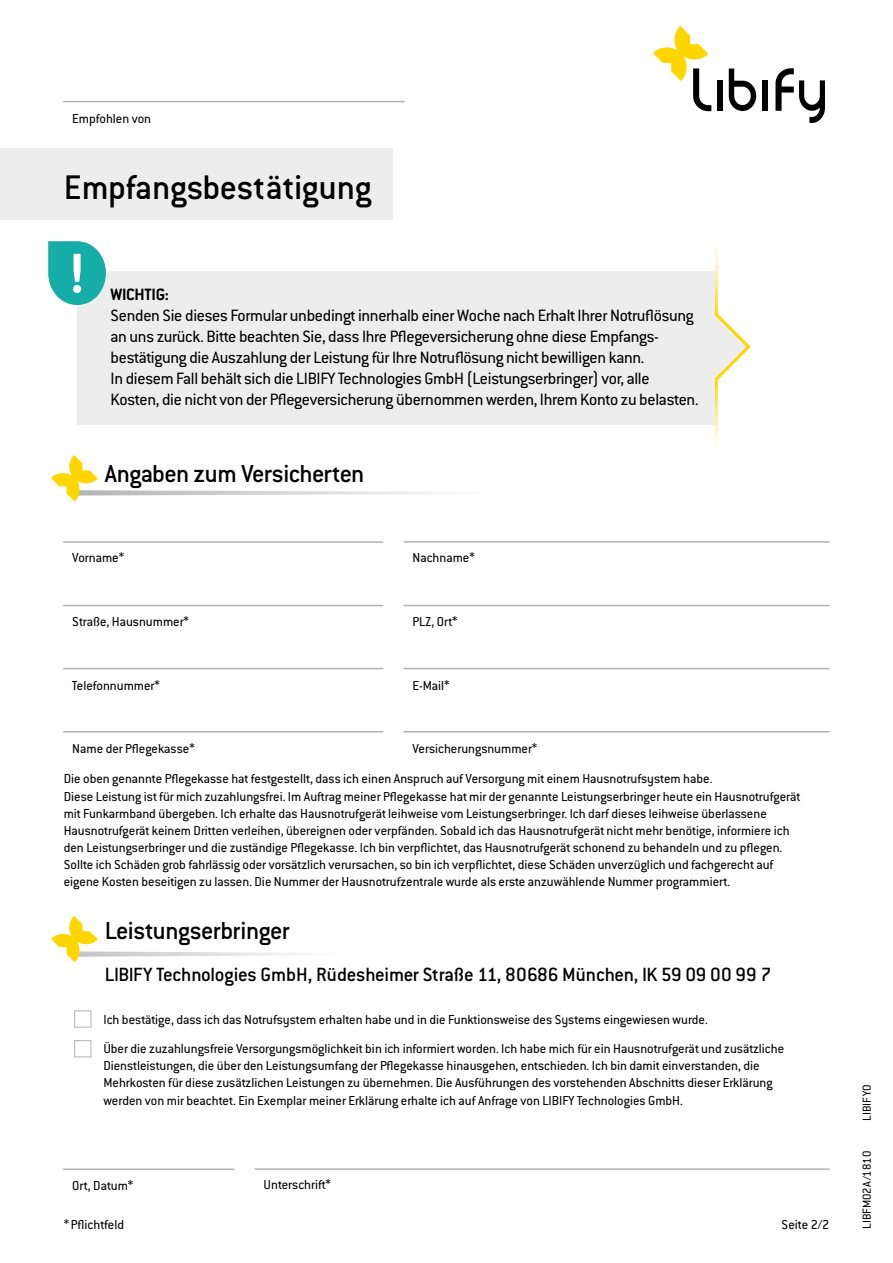
<style>
.page{position:relative;width:893px;height:1263px;background:#fff}
.page>*{position:absolute;margin:0;border:0;box-sizing:border-box;transform-origin:0 0}
.t1{font:700 61.35px "Conduit ITC";color:#fff}
.t2{font:500 37.5px "Conduit ITC";letter-spacing:-.01em;color:#000}
.t3{font:500 27px "Conduit ITC";letter-spacing:-.025em;color:#000}
.t4{font:27px "Conduit ITC Medium";letter-spacing:-.025em;color:#000}
.t5{font:21px "Conduit ITC Medium";letter-spacing:-.015em;color:#000}
.t6{font:18px/21px "Conduit ITC";letter-spacing:-.015em;color:#000}
.t7{font:700 18px "Conduit ITC";letter-spacing:-.015em;color:#000}
.t8{font:14.25px/17.1px "Conduit ITC";color:#000}
.t9{font:12.75px "Conduit ITC";color:#000}
</style>
<div class="page">
<div style="left:717px;top:81px;width:6px;height:30px;background:#000"></div>
<svg style="left:729px;top:69px;width:27px;height:42px"></svg>
<div style="left:762px;top:81px;width:6px;height:30px;background:#000"></div>
<svg style="left:653px;top:26px;width:58px;height:85px"></svg>
<svg style="left:775px;top:68px;width:50px;height:55px"></svg>
<div style="left:0;top:149px;width:393px;height:71px;background:#ededed"></div>
<div style="left:77px;top:271px;width:638px;height:153px;background:#ededed"></div>
<svg style="left:48px;top:241px;width:58px;height:64px;background:#3cb8b4"></svg>
<svg style="left:714px;top:310px;width:37px;height:73px"></svg>
<hr style="left:715px;top:379px;width:3px;height:68px;background:#ffd600">
<hr style="left:715px;top:247px;width:3px;height:68px;background:#ffd600">
<svg style="left:51px;top:455px;width:394px;height:47px"></svg>
<hr style="left:404px;top:541px;width:425px;height:2px;background:#b3b2b2">
<hr style="left:64px;top:541px;width:319px;height:2px;background:#b3b2b2">
<hr style="left:404px;top:605px;width:425px;height:1px;background:#b3b2b2">
<hr style="left:64px;top:605px;width:319px;height:1px;background:#b3b2b2">
<hr style="left:64px;top:668px;width:319px;height:1px;background:#b3b2b2">
<hr style="left:64px;top:731px;width:319px;height:1px;background:#b3b2b2">
<hr style="left:404px;top:668px;width:425px;height:1px;background:#b3b2b2">
<hr style="left:404px;top:731px;width:425px;height:1px;background:#b3b2b2">
<hr style="left:64px;top:1168px;width:170px;height:2px;background:#b3b2b2">
<hr style="left:255px;top:1168px;width:574px;height:2px;background:#b3b2b2">
<div style="left:74px;top:1010px;width:17px;height:17px;border:1px solid #b3b2b2"></div>
<div style="left:74px;top:1040px;width:17px;height:17px;border:1px solid #b3b2b2"></div>
<svg style="left:51px;top:916px;width:246px;height:46px"></svg>
<hr style="left:64px;top:101px;width:340px;height:1px;background:#b3b2b2">
<p class="t8" style="left:72px;top:110px;width:80px">Empfohlen von</p>
<h2 class="t2" style="left:64px;top:166px;width:309px">Empfangsbestätigung</h2>
<h1 class="t1" style="left:68px;top:236px;width:20px">!</h1>
<p class="t7" style="left:111px;top:284px;width:60px">WICHTIG:</p>
<p class="t6" style="left:111px;top:305px;width:589px">Senden Sie dieses Formular unbedingt innerhalb einer Woche nach Erhalt Ihrer Notruflösung an uns zurück. Bitte beachten Sie, dass Ihre Pflegeversicherung ohne diese Empfangs&shy;bestätigung die Auszahlung der Leistung für Ihre Notruflösung nicht bewilligen kann.<br>In diesem Fall behält sich die LIBIFY Technologies GmbH (Leistungserbringer) vor, alle Kosten, die nicht von der Pflegeversicherung übernommen werden, Ihrem Konto zu belasten.</p>
<h3 class="t3" style="left:105px;top:458px;width:261px">Angaben zum Versicherten</h3>
<p class="t8" style="left:72px;top:549px;width:53px">Vorname*</p>
<p class="t8" style="left:412px;top:549px;width:64px">Nachname*</p>
<p class="t8" style="left:72px;top:612px;width:118px">Straße, Hausnummer*</p>
<p class="t8" style="left:412px;top:612px;width:47px">PLZ, Ort*</p>
<p class="t8" style="left:72px;top:676px;width:89px">Telefonnummer*</p>
<p class="t8" style="left:412px;top:676px;width:39px">E-Mail*</p>
<p class="t8" style="left:64px;top:732px;width:650px;line-height:30.6px;text-indent:349px">Versicherungsnummer*<br>Die oben genannte Pflegekasse hat festgestellt, dass ich einen Anspruch auf Versorgung mit einem Hausnotrufsystem habe.</p>
<p class="t8" style="left:64px;top:787px;width:738px">Diese Leistung ist für mich zuzahlungsfrei. Im Auftrag meiner Pflegekasse hat mir der genannte Leistungserbringer heute ein Hausnotrufgerät mit Funkarmband übergeben. Ich erhalte das Hausnotrufgerät leihweise vom Leistungserbringer. Ich darf dieses leihweise überlassene Hausnotrufgerät keinem Dritten verleihen, übereignen oder verpfänden. Sobald ich das Hausnotrufgerät nicht mehr benötige, informiere ich den Leistungserbringer und die zuständige Pflegekasse. Ich bin verpflichtet, das Hausnotrufgerät schonend zu behandeln und zu pflegen.<br>Sollte ich Schäden grob fahrlässig oder vorsätzlich verursachen, so bin ich verpflichtet, diese Schäden unverzüglich und fachgerecht auf eigene Kosten beseitigen zu lassen. Die Nummer der Hausnotrufzentrale wurde als erste anzuwählende Nummer programmiert.</p>
<p class="t8" style="left:72px;top:740px;width:124px">Name der Pflegekasse*</p>
<h3 class="t4" style="left:105px;top:914px;width:186px">Leistungserbringer</h3>
<h3 class="t5" style="left:105px;top:961px;width:668px">LIBIFY Technologies GmbH, Rüdesheimer Straße 11, 80686 München, IK 59 09 00 99 7</h3>
<p class="t8" style="left:103px;top:1004px;width:682px;line-height:29.7px">Ich bestätige, dass ich das Notrufsystem erhalten habe und in die Funktionsweise des Systems eingewiesen wurde.<br>Über die zuzahlungsfreie Versorgungsmöglichkeit bin ich informiert worden. Ich habe mich für ein Hausnotrufgerät und zusätzliche</p>
<p class="t8" style="left:103px;top:1057px;width:671px">Dienstleistungen, die über den Leistungsumfang der Pflegekasse hinausgehen, entschieden. Ich bin damit einverstanden, die<br>Mehrkosten für diese zusätzlichen Leistungen zu übernehmen. Die Ausführungen des vorstehenden Abschnitts dieser Erklärung werden von mir beachtet. Ein Exemplar meiner Erklärung erhalte ich auf Anfrage von LIBIFY Technologies GmbH.</p>
<p class="t8" style="left:72px;top:1176px;width:62px">Ort, Datum*</p>
<p class="t8" style="left:264px;top:1176px;width:69px">Unterschrift*</p>
<p class="t8" style="left:64px;top:1215px;width:62px">* Pflichtfeld</p>
<p class="t8" style="left:782px;top:1216px;width:49px">Seite 2/2</p>
<p class="t9" style="left:859px;top:1121px;width:38px;rotate:-90deg">LIBIFYO</p>
<p class="t9" style="left:859px;top:1229px;width:79px;rotate:-90deg">LIBFM02A/1810</p>
</div>
